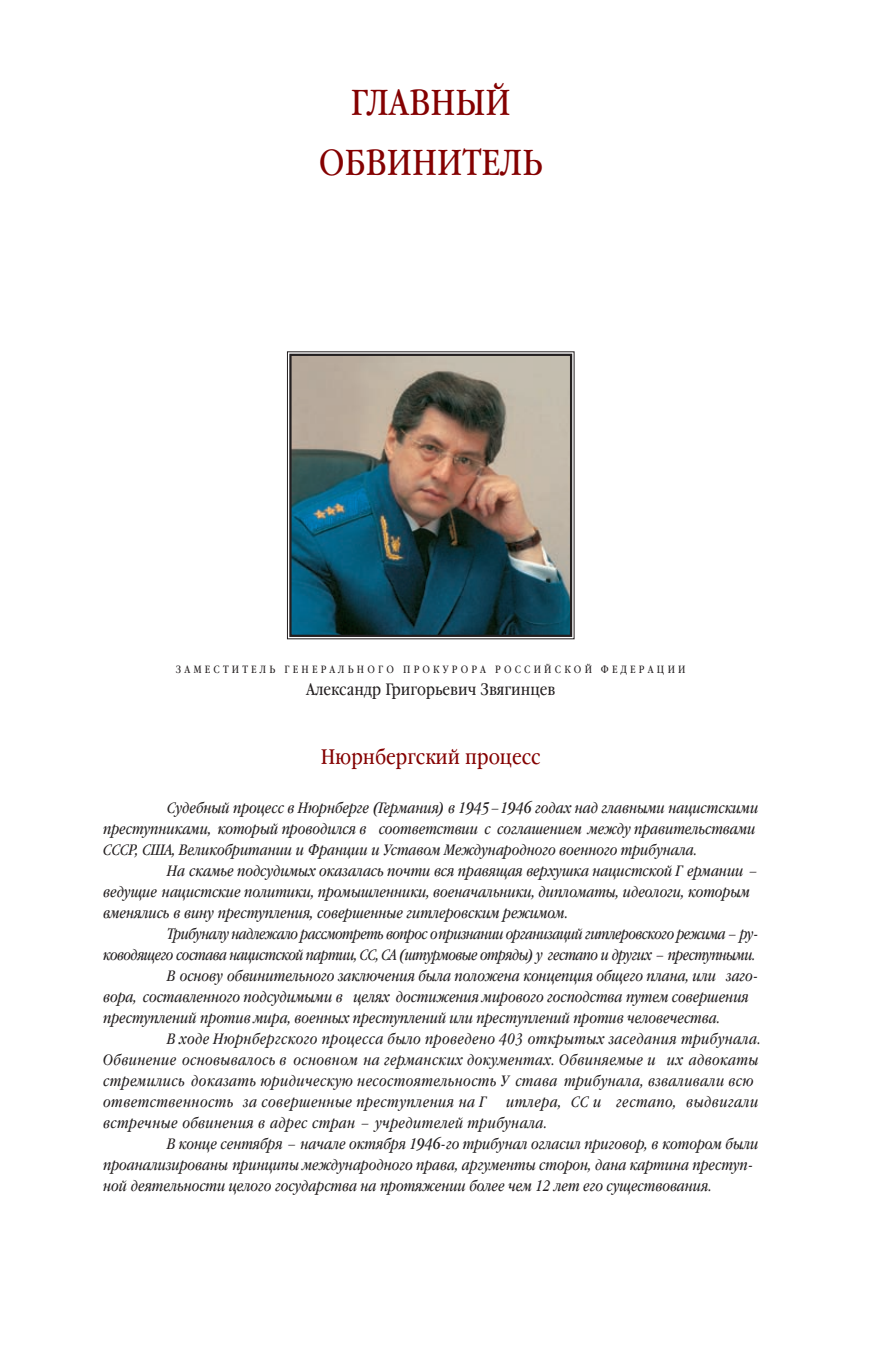
<style>
.page{position:relative;width:893px;height:1361px;background:#fff}
.page>*{position:absolute;margin:0;border:0;box-sizing:border-box;transform-origin:0 0}
.t1{font:36px/60px "Garamond Book Narrow C";color:#840101;text-align:center}
.t2{font:21px "Garamond Book Narrow C";color:#840101}
.t3{font:16.5px "Garamond Book Narrow C";color:#231f20}
.t4{font:italic 15px "Garamond Book Narrow C";color:#231f20}
.t5{font:italic 15px "Garamond Book Narrow C";letter-spacing:.025em;color:#231f20}
.t6{font:italic 15px "Garamond Book Narrow C";letter-spacing:-.03em;color:#231f20}
.t7{font:italic 15px "Garamond Book Narrow C";letter-spacing:.03em;color:#231f20}
.t8{font:10.5px "Garamond Book Narrow C";letter-spacing:.305em;color:#231f20}
</style>
<div class="page">
<img style="left:286px;top:351px;width:289px;height:289px">
<h1 class="t1" style="left:319px;top:73px;width:225px">ГЛАВНЫЙ<br>ОБВИНИТЕЛЬ</h1>
<p class="t8" style="left:176px;top:663px;width:511px">ЗАМЕСТИТЕЛЬ ГЕНЕРАЛЬНОГО ПРОКУРОРА РОССИЙСКОЙ ФЕДЕРАЦИИ</p>
<p class="t3" style="left:306px;top:680px;width:250px">Александр Григорьевич Звягинцев</p>
<h2 class="t2" style="left:321px;top:745px;width:222px">Нюрнбергский процесс</h2>
<p class="t4" style="left:167px;top:799px;width:592px">Судебный процесс в Нюрнберге (Германия) в 1945–1946 годах над главными нацистскими</p>
<p class="t4" style="left:103px;top:820px;width:653px">преступниками, который проводился в соответствии с соглашением между правительствами</p>
<p class="t4" style="left:103px;top:841px;width:595px">СССР, США, Великобритании и Франции и Уставом Международного военного трибунала.</p>
<p class="t4" style="left:167px;top:862px;width:593px">На скамье подсудимых оказалась почти вся правящая верхушка нацистской Г ермании –</p>
<p class="t4" style="left:103px;top:883px;width:648px">ведущие нацистские политики, промышленники, военачальники, дипломаты, идеологи, которым</p>
<p class="t4" style="left:103px;top:904px;width:466px">вменялись в вину преступления, совершенные гитлеровским режимом.</p>
<p class="t6" style="left:167px;top:925px;width:593px">Трибуналу надлежало рассмотреть вопрос опризнании организаций гитлеровского режима– ру-</p>
<p class="t6" style="left:103px;top:946px;width:653px">ководящего состава нацистской партии, СС, СА (штурмовые отряды) у гестапо и других – преступными.</p>
<p class="t4" style="left:167px;top:967px;width:593px">В основу обвинительного заключения была положена концепция общего плана, или заго-</p>
<p class="t4" style="left:103px;top:988px;width:647px">вора, составленного подсудимыми в целях достижения мирового господства путем совершения</p>
<p class="t4" style="left:103px;top:1009px;width:618px">преступлений против мира, военных преступлений или преступлений против человечества.</p>
<p class="t5" style="left:167px;top:1030px;width:595px">В ходе Нюрнбергского процесса было проведено 403 открытых заседания трибунала.</p>
<p class="t5" style="left:103px;top:1051px;width:656px">Обвинение основывалось в основном на германских документах. Обвиняемые и их адвокаты</p>
<p class="t5" style="left:103px;top:1072px;width:652px">стремились доказать юридическую несостоятельность У става трибунала, взваливали всю</p>
<p class="t7" style="left:103px;top:1093px;width:384px">ответственность за совершенные преступления на Г</p>
<p class="t7" style="left:506px;top:1093px;width:254px">итлера, СС и гестапо, выдвигали</p>
<p class="t5" style="left:103px;top:1114px;width:445px">встречные обвинения в адрес стран – учредителей трибунала.</p>
<p class="t4" style="left:167px;top:1135px;width:593px">В конце сентября – начале октября 1946-го трибунал огласил приговор, в котором были</p>
<p class="t4" style="left:103px;top:1156px;width:651px">проанализированы принципы международного права, аргументы сторон, дана картина преступ-</p>
<p class="t4" style="left:103px;top:1177px;width:610px">ной деятельности целого государства на протяжении более чем 12 лет его существования.</p>
</div>
